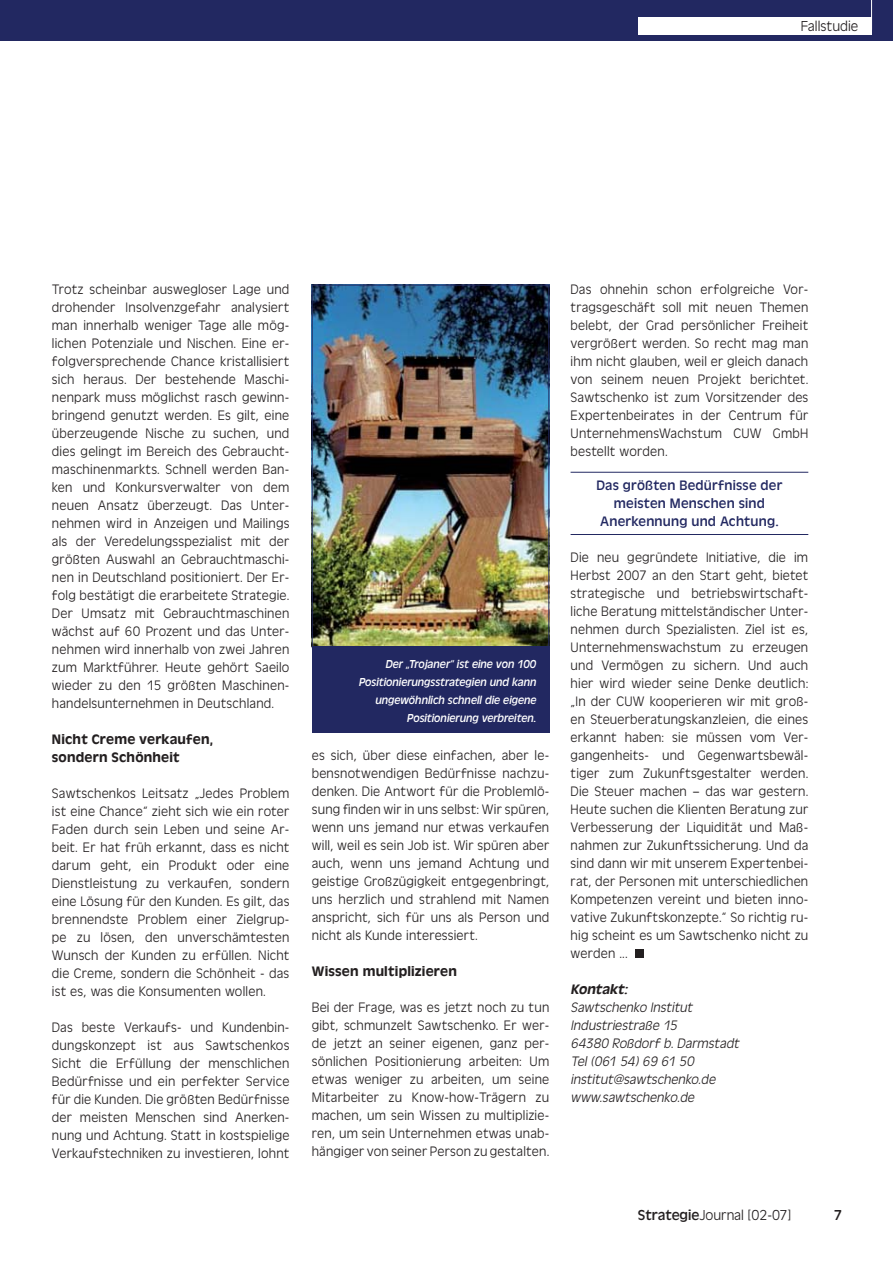
<style>
.page{position:relative;width:893px;height:1263px;background:#fff}
.page>*{position:absolute;margin:0;border:0;box-sizing:border-box;transform-origin:0 0}
.t1{font:15px "Antigone Dsp Light";color:#231f20}
.t2{font:15px "Antigone Dsp Regular";color:#231f20}
.t3{font:14.25px/18px "Antigone Dsp Light";letter-spacing:.015em;color:#231f20;text-align:justify}
.t4{font:italic 14.25px/18px "Antigone Dsp Light";color:#231f20}
.t5{font:14.25px/18px "Antigone Dsp Regular";letter-spacing:.015em;color:#222861;text-align:center}
.t6{font:14.25px/18px "Antigone Dsp Medium";letter-spacing:.015em;color:#231f20}
.t7{font:italic 14.25px "Antigone Dsp Medium";color:#231f20}
.t8{font:12px/18px "Antigone Dsp Italic";color:#fff;text-align:right}
.s1{font-family:"Antigone Dsp Regular"}
</style>
<div class="page">
<div style="left:0;top:0;width:892px;height:40px;background:#222861"></div>
<hr style="left:871px;top:0;width:1px;height:30px;background:#fff">
<div style="left:638px;top:17px;width:233px;height:17px;background:#fff"></div>
<hr style="left:570px;top:472px;width:238px;height:1px;background:#222861">
<hr style="left:570px;top:534px;width:238px;height:1px;background:#222861">
<div style="left:635px;top:949px;width:9px;height:9px;background:#231f20"></div>
<img style="left:314px;top:287px;width:233px;height:359px">
<div style="left:312px;top:285px;width:237px;height:363px;border:1px solid #222861"></div>
<div style="left:312px;top:646px;width:237px;height:86px;background:#222861"></div>
<p class="t1" style="left:800px;top:20px;width:59px">Fallstudie</p>
<p class="t3" style="left:52px;top:281px;width:239px">Trotz scheinbar auswegloser Lage und drohender Insolvenzgefahr analysiert man innerhalb weniger Tage alle mög&shy;lichen Potenziale und Nischen. Eine er&shy;folgversprechende Chance kristallisiert sich heraus. Der bestehende Maschi&shy;nenpark muss möglichst rasch gewinn&shy;bringend genutzt werden. Es gilt, eine überzeugende Nische zu suchen, und dies gelingt im Bereich des Gebraucht&shy;maschinenmarkts. Schnell werden Ban&shy;ken und Konkursverwalter von dem neuen Ansatz überzeugt. Das Unter&shy;nehmen wird in Anzeigen und Mailings als der Veredelungsspezialist mit der größten Auswahl an Gebrauchtmaschi&shy;nen in Deutschland positioniert. Der Er&shy;folg bestätigt die erarbeitete Strategie.<br>Der Umsatz mit Gebrauchtmaschinen wächst auf 60 Prozent und das Unter&shy;nehmen wird innerhalb von zwei Jahren zum Marktführer. Heute gehört Saeilo wieder zu den 15 größten Maschinen&shy;handelsunternehmen in Deutschland.</p>
<p class="t6" style="left:52px;top:732px;width:163px">Nicht Creme verkaufen, sondern Schönheit</p>
<p class="t3" style="left:52px;top:785px;width:239px">Sawtschenkos Leitsatz „Jedes Problem ist eine Chance“ zieht sich wie ein roter Faden durch sein Leben und seine Ar&shy;beit. Er hat früh erkannt, dass es nicht darum geht, ein Produkt oder eine Dienstleistung zu verkaufen, sondern eine Lösung für den Kunden. Es gilt, das brennendste Problem einer Zielgrup&shy;pe zu lösen, den unverschämtesten Wunsch der Kunden zu erfüllen. Nicht die Creme, sondern die Schönheit - das ist es, was die Konsumenten wollen.</p>
<p class="t3" style="left:52px;top:1019px;width:239px">Das beste Verkaufs- und Kundenbin&shy;dungskonzept ist aus Sawtschenkos Sicht die Erfüllung der menschlichen Bedürfnisse und ein perfekter Service für die Kunden. Die größten Bedürfnisse der meisten Menschen sind Anerken&shy;nung und Achtung. Statt in kostspielige Verkaufstechniken zu investieren, lohnt</p>
<p class="t8" style="left:359px;top:655px;width:179px">Der „Trojaner“ ist eine von 100<br>Positionierungsstrategien und kann ungewöhnlich schnell die eigene<br>Positionierung verbreiten.</p>
<p class="t3" style="left:312px;top:747px;width:239px">es sich, über diese einfachen, aber le&shy;bensnotwendigen Bedürfnisse nachzu&shy;denken. Die Antwort für die Problemlö&shy;sung finden wir in uns selbst: Wir spüren, wenn uns jemand nur etwas verkaufen will, weil es sein Job ist. Wir spüren aber auch, wenn uns jemand Achtung und geistige Großzügigkeit entgegenbringt, uns herzlich und strahlend mit Namen anspricht, sich für uns als Person und nicht als Kunde interessiert.</p>
<p class="t6" style="left:312px;top:964px;width:147px">Wissen multiplizieren</p>
<p class="t3" style="left:312px;top:999px;width:239px">Bei der Frage, was es jetzt noch zu tun gibt, schmunzelt Sawtschenko. Er wer&shy;de jetzt an seiner eigenen, ganz per&shy;sönlichen Positionierung arbeiten: Um etwas weniger zu arbeiten, um seine Mitarbeiter zu Know-how-Trägern zu machen, um sein Wissen zu multiplizie&shy;ren, um sein Unternehmen etwas unab&shy;hängiger von seiner Person zu gestalten.</p>
<p class="t3" style="left:570px;top:281px;width:239px">Das ohnehin schon erfolgreiche Vor&shy;tragsgeschäft soll mit neuen Themen belebt, der Grad persönlicher Freiheit vergrößert werden. So recht mag man ihm nicht glauben, weil er gleich danach von seinem neuen Projekt berichtet.<br>Sawtschenko ist zum Vorsitzender des Expertenbeirates in der Centrum für UnternehmensWachstum CUW GmbH bestellt worden.</p>
<p class="t5" style="left:596px;top:477px;width:187px">Das größten Bedürfnisse der meisten Menschen sind<br>Anerkennung und Achtung.</p>
<p class="t3" style="left:570px;top:548px;width:239px">Die neu gegründete Initiative, die im Herbst 2007 an den Start geht, bietet strategische und betriebswirtschaft&shy;liche Beratung mittelständischer Unter&shy;nehmen durch Spezialisten. Ziel ist es, Unternehmenswachstum zu erzeugen und Vermögen zu sichern. Und auch hier wird wieder seine Denke deutlich: „In der CUW kooperieren wir mit groß&shy;en Steuerberatungskanzleien, die eines erkannt haben: sie müssen vom Ver&shy;gangenheits- und Gegenwartsbewäl&shy;tiger zum Zukunftsgestalter werden.<br>Die Steuer machen – das war gestern.<br>Heute suchen die Klienten Beratung zur Verbesserung der Liquidität und Maß&shy;nahmen zur Zukunftssicherung. Und da sind dann wir mit unserem Expertenbei&shy;rat, der Personen mit unterschiedlichen Kompetenzen vereint und bieten inno&shy;vative Zukunftskonzepte.“ So richtig ru&shy;hig scheint es um Sawtschenko nicht zu werden ...</p>
<p class="t7" style="left:570px;top:983px;width:61px">Kontakt:</p>
<p class="t4" style="left:570px;top:998px;width:172px">Sawtschenko Institut<br>Industriestraße 15<br>64380 Roßdorf b. Darmstadt<br>Tel (061 54) 69 61 50 institut@sawtschenko.de www.sawtschenko.de</p>
<p class="t1" style="left:638px;top:1209px;width:155px"><span class="s1">Strategie</span>Journal [02-07]</p>
<p class="t2" style="left:833px;top:1209px;width:10px">7</p>
</div>
